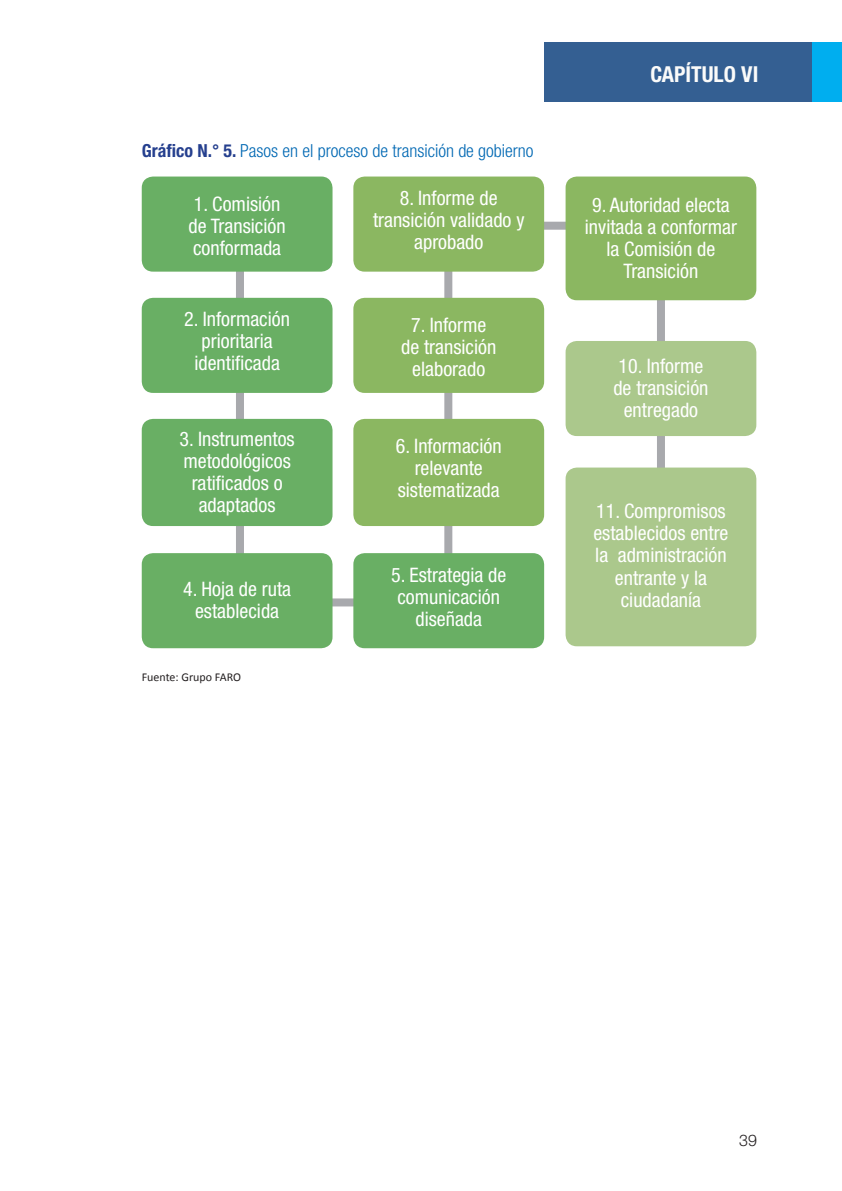
<style>
.page{position:relative;width:842px;height:1191px;background:#fff}
.page>*{position:absolute;margin:0;border:0;box-sizing:border-box;transform-origin:0 0}
.t1{font:700 condensed 22px "Helvetica Neue LT Std";color:#fbfbfa}
.t2{font:condensed 20px/22px "Helvetica Neue LT Std";color:#fff;text-align:center}
.t3{font:300 condensed 18px "Helvetica Neue LT Std";color:#0168b3}
.t4{font:300 16px "Helvetica Neue LT Std";color:#231f20}
.t5{font:12px "Calibri";color:#231f20}
.s1{font-weight:700;color:#253f8e}
</style>
<div class="page">
<div style="left:544px;top:42px;width:268px;height:60px;background:#345f92"></div>
<div style="left:812px;top:42px;width:30px;height:60px;background:#00aeef"></div>
<svg style="left:232px;top:218px;width:437px;height:392px"></svg>
<div style="left:142px;top:176px;width:190px;height:96px;background:#69af64;border-radius:11px"></div>
<div style="left:353px;top:176px;width:191px;height:96px;background:#8bb761;border-radius:11px"></div>
<div style="left:566px;top:176px;width:190px;height:124px;background:#8bb761;border-radius:11px"></div>
<div style="left:142px;top:298px;width:190px;height:95px;background:#69af64;border-radius:11px"></div>
<div style="left:353px;top:298px;width:191px;height:95px;background:#8bb761;border-radius:11px"></div>
<div style="left:566px;top:341px;width:190px;height:95px;background:#abc88c;border-radius:11px"></div>
<div style="left:142px;top:419px;width:190px;height:107px;background:#69af64;border-radius:11px"></div>
<div style="left:353px;top:419px;width:191px;height:107px;background:#8bb761;border-radius:11px"></div>
<div style="left:566px;top:467px;width:190px;height:179px;background:#abc88c;border-radius:11px"></div>
<div style="left:142px;top:553px;width:190px;height:95px;background:#69af64;border-radius:11px"></div>
<div style="left:353px;top:553px;width:191px;height:95px;background:#69af64;border-radius:11px"></div>
<p class="t1" style="left:650px;top:61px;width:109px">CAPÍTULO VI</p>
<p class="t3" style="left:142px;top:140px;width:393px"><span class="s1">Gráfico N.° 5.</span> Pasos en el proceso de transición de gobierno</p>
<p class="t2" style="left:189px;top:192px;width:99px;text-align:left">1. Comisión de Transición conformada</p>
<p class="t2" style="left:373px;top:187px;width:153px">8. Informe de transición validado y aprobado</p>
<p class="t2" style="left:585px;top:194px;width:154px">9. Autoridad electa invitada a conformar la Comisión de<br>Transición</p>
<p class="t2" style="left:184px;top:308px;width:107px">2. Información prioritaria identificada</p>
<p class="t2" style="left:401px;top:314px;width:97px">7. Informe de transición elaborado</p>
<p class="t2" style="left:613px;top:355px;width:97px">10. Informe de transición entregado</p>
<p class="t2" style="left:180px;top:428px;width:117px">3. Instrumentos metodológicos ratificados o adaptados</p>
<p class="t2" style="left:396px;top:435px;width:107px">6. Información relevante sistematizada</p>
<p class="t2" style="left:183px;top:577px;width:110px">4. Hoja de ruta establecida</p>
<p class="t5" style="left:142px;top:670px;width:101px">Fuente: Grupo FARO</p>
<p class="t2" style="left:391px;top:564px;width:117px">5. Estrategia de comunicación diseñada</p>
<p class="t2" style="left:593px;top:500px;width:137px">11. Compromisos establecidos entre la administración entrante y la ciudadanía</p>
<p class="t4" style="left:739px;top:1130px;width:19px">39</p>
</div>
